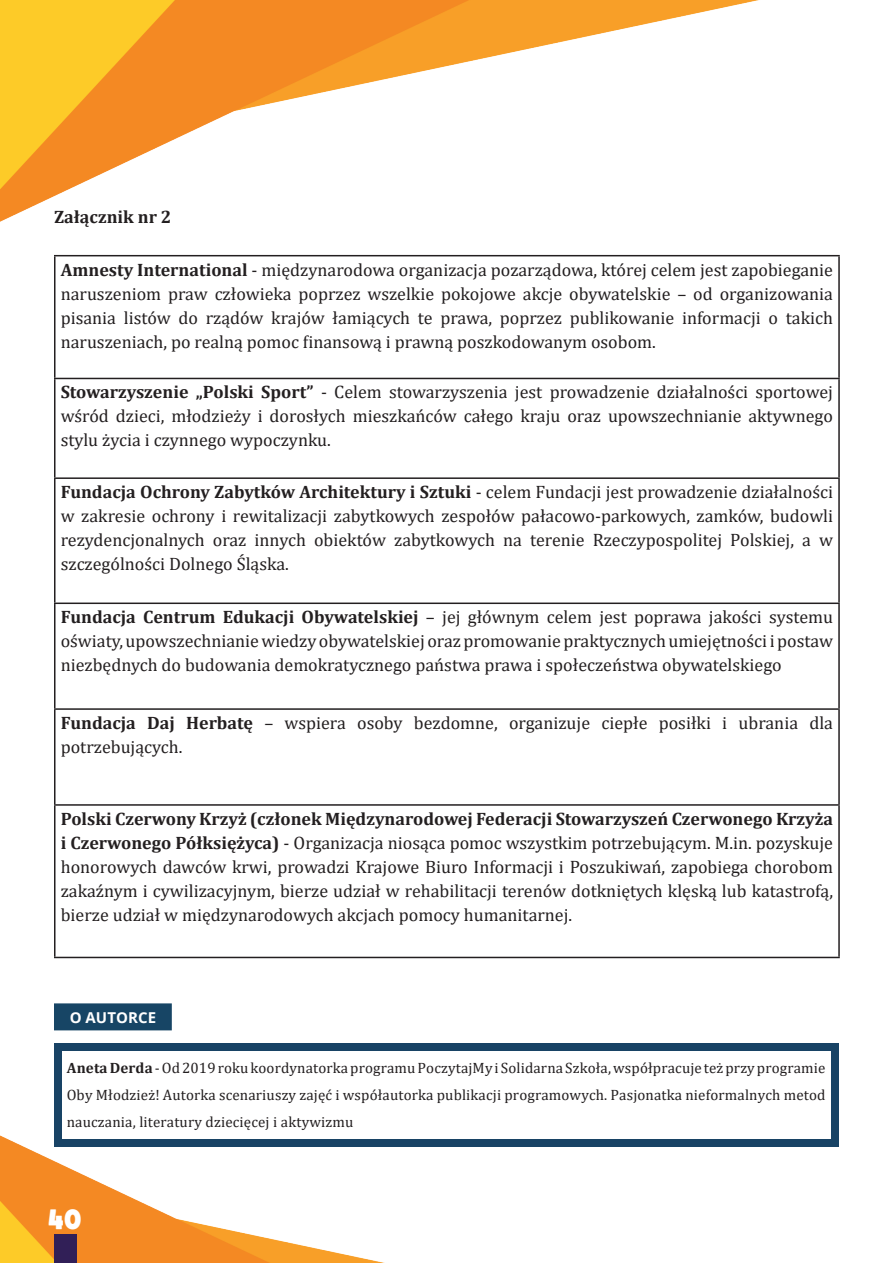
<style>
.page{position:relative;width:893px;height:1263px;background:#fff}
.page>*{position:absolute;margin:0;border:0;box-sizing:border-box;transform-origin:0 0}
.t1{font:800 19.5px "moon get";color:#fff}
.t2{font:18px/24px "Cambria";color:#231f20;text-align:justify}
.t3{font:700 18px "Cambria";color:#231f20}
.t4{font:15px/27px "Cambria";letter-spacing:.01em;color:#231f20;text-align:justify}
.t5{font:700 15px "Open Sans";letter-spacing:.005em;color:#fff}
.s1{font-weight:700}
</style>
<div class="page">
<img style="left:0;top:0;width:840px;height:1263px">
<div style="left:54px;top:1234px;width:22px;height:29px;background:#311f57"></div>
<hr style="left:54px;top:255px;width:786px;height:1px;background:#231f20">
<hr style="left:54px;top:256px;width:2px;height:122px;background:#231f20">
<hr style="left:838px;top:256px;width:2px;height:122px;background:#231f20">
<hr style="left:54px;top:378px;width:786px;height:1px;background:#231f20">
<hr style="left:54px;top:379px;width:2px;height:98px;background:#231f20">
<hr style="left:838px;top:379px;width:2px;height:98px;background:#231f20">
<hr style="left:54px;top:477px;width:786px;height:2px;background:#231f20">
<hr style="left:54px;top:479px;width:2px;height:123px;background:#231f20">
<hr style="left:838px;top:479px;width:2px;height:123px;background:#231f20">
<hr style="left:54px;top:602px;width:786px;height:2px;background:#231f20">
<hr style="left:54px;top:604px;width:2px;height:104px;background:#231f20">
<hr style="left:838px;top:604px;width:2px;height:104px;background:#231f20">
<hr style="left:54px;top:708px;width:786px;height:2px;background:#231f20">
<hr style="left:54px;top:710px;width:2px;height:94px;background:#231f20">
<hr style="left:838px;top:710px;width:2px;height:94px;background:#231f20">
<hr style="left:54px;top:804px;width:786px;height:2px;background:#231f20">
<hr style="left:54px;top:806px;width:2px;height:151px;background:#231f20">
<hr style="left:838px;top:806px;width:2px;height:151px;background:#231f20">
<hr style="left:54px;top:957px;width:786px;height:1px;background:#231f20">
<div style="left:54px;top:1044px;width:7px;height:100px;background:#184365"></div>
<div style="left:54px;top:1044px;width:785px;height:7px;background:#184365"></div>
<div style="left:831px;top:1044px;width:8px;height:99px;background:#184365"></div>
<div style="left:54px;top:1139px;width:785px;height:8px;background:#184365"></div>
<div style="left:55px;top:1004px;width:116px;height:26px;background:#174565"></div>
<div style="left:54px;top:1003px;width:118px;height:27px;border:2px solid #174565"></div>
<p class="t3" style="left:54px;top:205px;width:119px">Załącznik nr 2</p>
<p class="t2" style="left:61px;top:257px;width:774px"><span class="s1">Amnesty International</span> - międzynarodowa organizacja pozarządowa, której celem jest zapobieganie naruszeniom praw człowieka poprzez wszelkie pokojowe akcje obywatelskie – od organizowania pisania listów do rządów krajów łamiących te prawa, poprzez publikowanie informacji o takich naruszeniach, po realną pomoc finansową i prawną poszkodowanym osobom.</p>
<p class="t2" style="left:61px;top:380px;width:774px"><span class="s1">Stowarzyszenie „Polski Sport”</span> - Celem stowarzyszenia jest prowadzenie działalności sportowej wśród dzieci, młodzieży i dorosłych mieszkańców całego kraju oraz upowszechnianie aktywnego stylu życia i czynnego wypoczynku.</p>
<p class="t2" style="left:61px;top:480px;width:774px"><span class="s1">Fundacja Ochrony Zabytków Architektury i Sztuki</span> - celem Fundacji jest prowadzenie działalności w zakresie ochrony i rewitalizacji zabytkowych zespołów pałacowo-parkowych, zamków, budowli rezydencjonalnych oraz innych obiektów zabytkowych na terenie Rzeczypospolitej Polskiej, a w szczególności Dolnego Śląska.</p>
<p class="t2" style="left:61px;top:605px;width:774px"><span class="s1">Fundacja Centrum Edukacji Obywatelskiej</span> – jej głównym celem jest poprawa jakości systemu oświaty, upowszechnianiewiedzy obywatelskiej orazpromowaniepraktycznych umiejętnościipostaw niezbędnych do budowania demokratycznego państwa prawa i społeczeństwa obywatelskiego</p>
<p class="t2" style="left:61px;top:711px;width:774px"><span class="s1">Fundacja Daj Herbatę</span> – wspiera osoby bezdomne, organizuje ciepłe posiłki i ubrania dla potrzebujących.</p>
<p class="t2" style="left:61px;top:807px;width:774px"><span class="s1">Polski Czerwony Krzyż (członek Międzynarodowej Federacji Stowarzyszeń Czerwonego Krzyża i Czerwonego Półksiężyca)</span> - Organizacja niosąca pomoc wszystkim potrzebującym. M.in. pozyskuje honorowych dawców krwi, prowadzi Krajowe Biuro Informacji i Poszukiwań, zapobiega chorobom zakaźnym i cywilizacyjnym, bierze udział w rehabilitacji terenów dotkniętych klęską lub katastrofą, bierze udział w międzynarodowych akcjach pomocy humanitarnej.</p>
<p class="t5" style="left:70px;top:1006px;width:88px">O AUTORCE</p>
<p class="t4" style="left:67px;top:1054px;width:760px"><span class="s1">Aneta Derda</span> -Od2019rokukoordynatorkaprogramuPoczytajMy i Solidarna Szkoła,współpracuje teżprzyprogramie Oby Młodzież! Autorka scenariuszy zajęć i współautorka publikacji programowych. Pasjonatka nieformalnych metod nauczania, literatury dziecięcej i aktywizmu</p>
<p class="t1" style="left:49px;top:1206px;width:34px">40</p>
</div>
